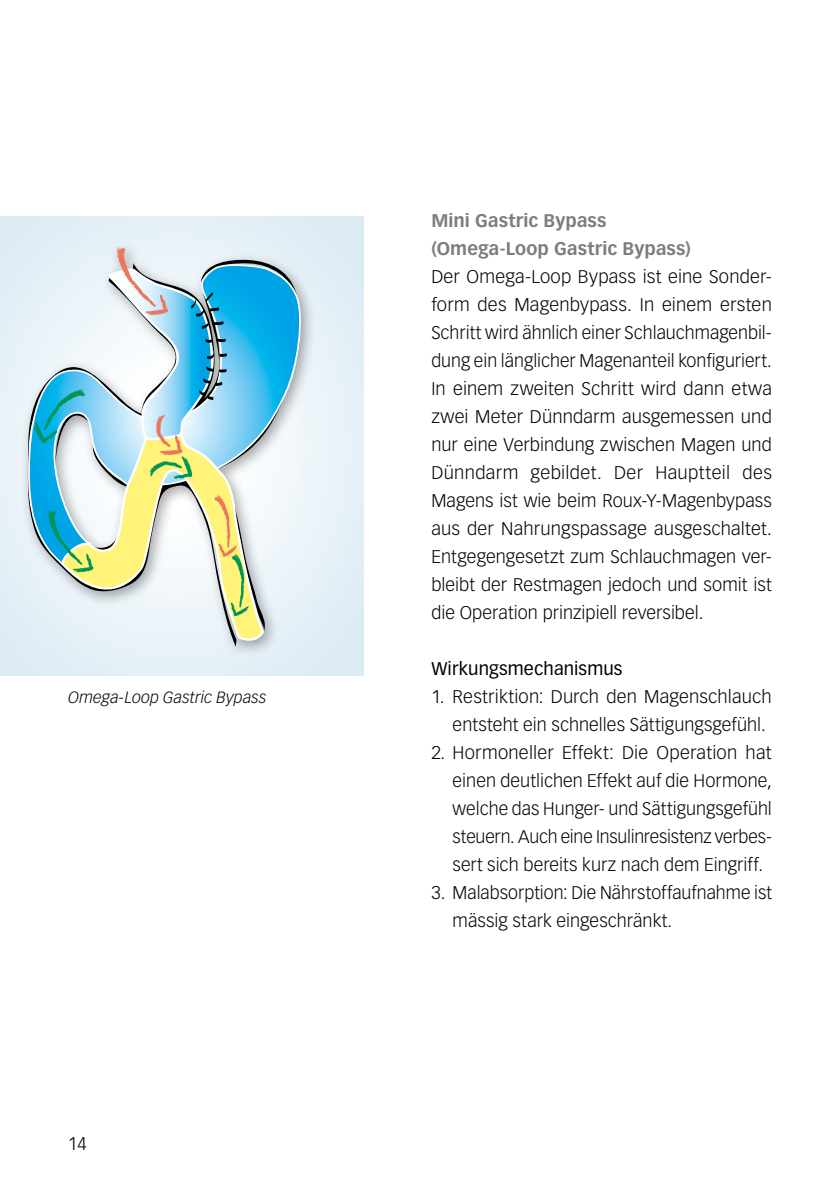
<style>
.page{position:relative;width:840px;height:1191px;background:#fff}
.page>*{position:absolute;margin:0;border:0;box-sizing:border-box;transform-origin:0 0}
.t1{font:300 18px/28px "Vectora LT Std";letter-spacing:.005em;color:#000;text-align:justify}
.t2{font:700 18px/28px "Vectora LT Std";letter-spacing:.01em;color:#7f7c7a}
.t3{font:18px "Vectora LT Std";letter-spacing:.005em;color:#000}
.t4{font:italic 300 16px "Vectora LT Std";letter-spacing:.01em;color:#000}
</style>
<div class="page">
<div style="left:0;top:216px;width:363px;height:459px;background:#e4f0f7"></div>
<svg style="left:28px;top:260px;width:277px;height:307px"></svg>
<svg style="left:56px;top:431px;width:209px;height:213px"></svg>
<svg style="left:214px;top:494px;width:35px;height:122px;background:#dad796"></svg>
<svg style="left:47px;top:509px;width:47px;height:64px;background:#7dc6c2"></svg>
<svg style="left:34px;top:389px;width:51px;height:54px;background:#50b5cb"></svg>
<svg style="left:104px;top:247px;width:123px;height:232px"></svg>
<p class="t4" style="left:68px;top:688px;width:200px">Omega-Loop Gastric Bypass</p>
<p class="t1" style="left:68px;top:1130px;width:20px">14</p>
<p class="t2" style="left:431px;top:207px;width:261px">Mini Gastric Bypass (Omega-Loop Gastric Bypass)</p>
<p class="t1" style="left:431px;top:263px;width:342px">Der Omega-Loop Bypass ist eine Sonder&shy;form des Magenbypass. In einem ersten Schritt wird ähnlich einer Schlauchmagenbil&shy;dung ein länglicher Magenanteil konfiguriert.<br>In einem zweiten Schritt wird dann etwa zwei Meter Dünndarm ausgemessen und nur eine Verbindung zwischen Magen und Dünndarm gebildet. Der Hauptteil des Magens ist wie beim Roux-Y-Magenbypass aus der Nahrungspassage ausgeschaltet.<br>Entgegengesetzt zum Schlauchmagen ver&shy;bleibt der Restmagen jedoch und somit ist die Operation prinzipiell reversibel.</p>
<p class="t3" style="left:431px;top:658px;width:193px">Wirkungsmechanismus</p>
<p class="t1" style="left:452px;top:683px;width:320px;text-indent:-21px">1. Restriktion: Durch den Magenschlauch entsteht ein schnelles Sättigungsgefühl.</p>
<p class="t1" style="left:452px;top:739px;width:320px;text-indent:-21px">2. Hormoneller Effekt: Die Operation hat einen deutlichen Effekt auf die Hormone, welche das Hunger- und Sättigungsgefühl steuern. Auch eine Insulinresistenz verbes&shy;sert sich bereits kurz nach dem Eingriff.</p>
<p class="t1" style="left:452px;top:879px;width:321px;text-indent:-21px">3. Malabsorption: Die Nährstoffaufnahme ist mässig stark eingeschränkt.</p>
</div>
